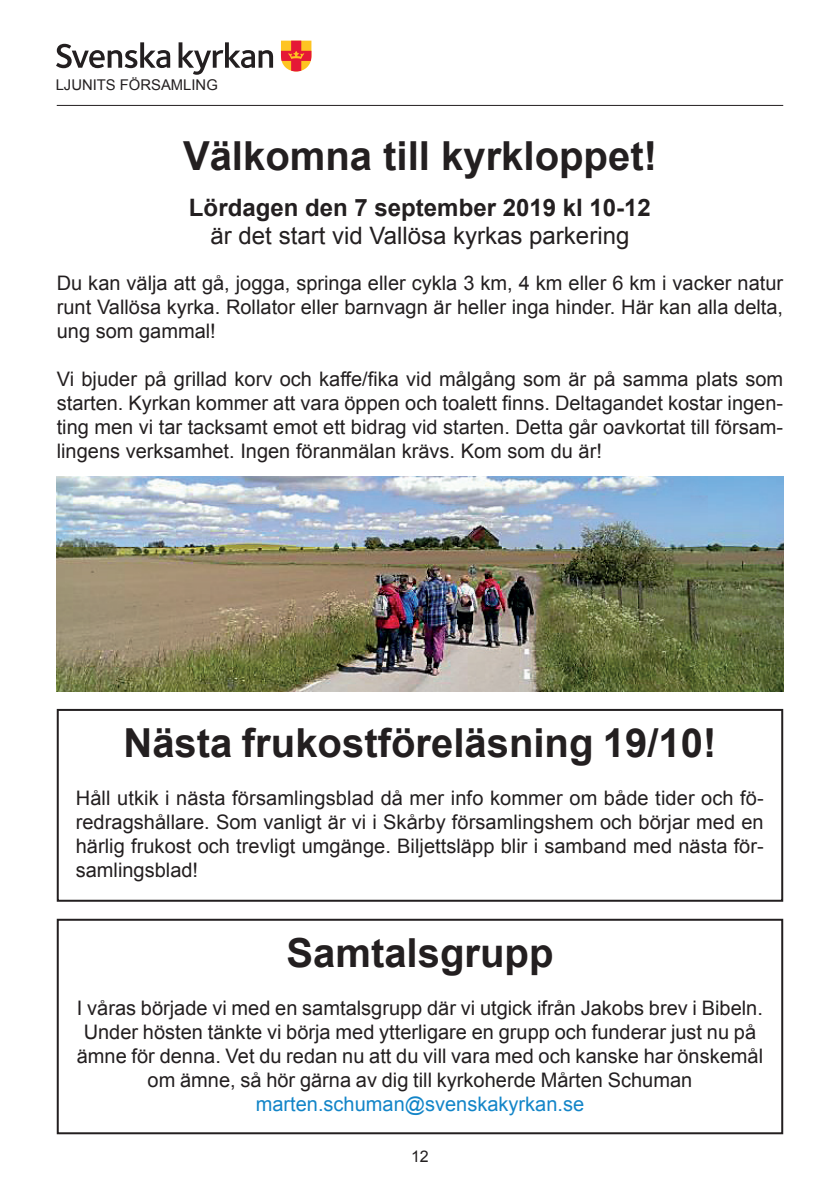
<style>
.page{position:relative;width:840px;height:1191px;background:#fff}
.page>*{position:absolute;margin:0;border:0;box-sizing:border-box;transform-origin:0 0}
.t1{font:700 40px "Arial";color:#231f20}
.t2{font:24px "Arial";color:#231f20}
.t3{font:700 24px "Arial";color:#231f20}
.t4{font:20px/24px "Arial";color:#231f20;text-align:justify}
.t5{font:20px "Arial";color:#1385c8}
.t6{font:16px "Arial";color:#231f20}
.t7{font:14.8px "Arial";color:#231f20}
</style>
<div class="page">
<hr style="left:57px;top:105px;width:725px;height:1px;background:#231f20">
<svg style="left:56px;top:42px;width:114px;height:26px"></svg>
<svg style="left:178px;top:42px;width:95px;height:33px"></svg>
<svg style="left:281px;top:41px;width:30px;height:30px"></svg>
<img style="left:57px;top:476px;width:725px;height:216px">
<div style="left:57px;top:918px;width:725px;height:216px;border:2px solid #231f20"></div>
<div style="left:57px;top:709px;width:725px;height:192px;border:2px solid #231f20"></div>
<p class="t7" style="left:56px;top:75px;width:164px">LJUNITS FÖRSAMLING</p>
<h1 class="t1" style="left:183px;top:130px;width:475px">Välkomna till kyrkloppet!</h1>
<p class="t3" style="left:189px;top:191px;width:463px">Lördagen den 7 september 2019 kl 10-12</p>
<p class="t2" style="left:210px;top:220px;width:420px">är det start vid Vallösa kyrkas parkering</p>
<p class="t4" style="left:57px;top:271px;width:727px">Du kan välja att gå, jogga, springa eller cykla 3 km, 4 km eller 6 km i vacker natur runt Vallösa kyrka. Rollator eller barnvagn är heller inga hinder. Här kan alla delta, ung som gammal!</p>
<p class="t4" style="left:57px;top:367px;width:727px">Vi bjuder på grillad korv och kaffe/fika vid målgång som är på samma plats som starten. Kyrkan kommer att vara öppen och toalett finns. Deltagandet kostar ingen&shy;ting men vi tar tacksamt emot ett bidrag vid starten. Detta går oavkortat till försam&shy;lingens verksamhet. Ingen föranmälan krävs. Kom som du är!</p>
<h1 class="t1" style="left:123px;top:716px;width:594px">Nästa frukostföreläsning 19/10!</h1>
<p class="t4" style="left:76px;top:786px;width:689px">Håll utkik i nästa församlingsblad då mer info kommer om både tider och fö&shy;redragshållare. Som vanligt är vi i Skårby församlingshem och börjar med en härlig frukost och trevligt umgänge. Biljettsläpp blir i samband med nästa för&shy;samlingsblad!</p>
<h1 class="t1" style="left:286px;top:926px;width:268px">Samtalsgrupp</h1>
<p class="t4" style="left:77px;top:996px;width:687px;text-align:center">I våras började vi med en samtalsgrupp där vi utgick ifrån Jakobs brev i Bibeln.<br>Under hösten tänkte vi börja med ytterligare en grupp och funderar just nu på ämne för denna. Vet du redan nu att du vill vara med och kanske har önskemål om ämne, så hör gärna av dig till kyrkoherde Mårten Schuman</p>
<p class="t5" style="left:255px;top:1090px;width:330px">marten.schuman@svenskakyrkan.se</p>
<p class="t6" style="left:411px;top:1146px;width:19px">12</p>
</div>
